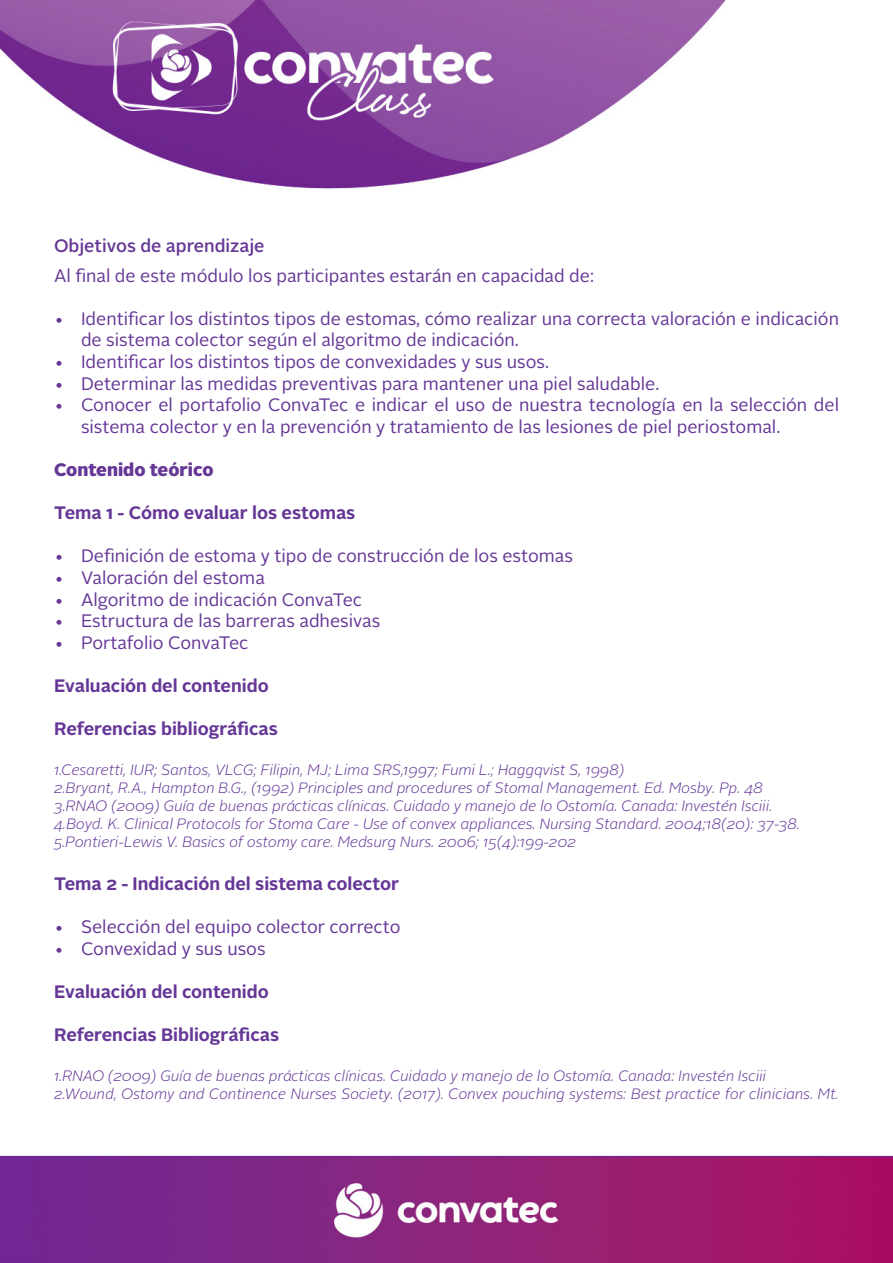
<style>
.page{position:relative;width:893px;height:1263px;background:#fff}
.page>*{position:absolute;margin:0;border:0;box-sizing:border-box;transform-origin:0 0}
.t1{font:18px/21.6px "Alright Sans";color:#653796}
.t2{font:700 18px "Alright Sans";color:#653796}
.t3{font:500 18px "Alright Sans";color:#653796}
.t4{font:900 18px "Alright Sans";color:#653796}
.t5{font:italic 300 15px "Alright Sans";color:#653796}
</style>
<div class="page">
<img style="left:0;top:0;width:893px;height:1263px">
<p class="t3" style="left:54px;top:233px;width:212px">Objetivos de aprendizaje</p>
<p class="t1" style="left:54px;top:265px;width:541px">Al final de este módulo los participantes estarán en capacidad de:</p>
<p class="t1" style="left:81px;top:308px;width:759px;text-indent:-27px">• Identificar los distintos tipos de estomas, cómo realizar una correcta valoración e indicación de sistema colector según el algoritmo de indicación.</p>
<p class="t1" style="left:54px;top:351px;width:497px">• Identificar los distintos tipos de convexidades y sus usos.</p>
<p class="t1" style="left:54px;top:373px;width:607px">• Determinar las medidas preventivas para mantener una piel saludable.</p>
<p class="t1" style="left:81px;top:394px;width:760px;text-indent:-27px">• Conocer el portafolio ConvaTec e indicar el uso de nuestra tecnología en la selección del sistema colector y en la prevención y tratamiento de las lesiones de piel periostomal.</p>
<p class="t4" style="left:54px;top:457px;width:161px">Contenido teórico</p>
<p class="t2" style="left:54px;top:500px;width:303px">Tema 1 - Cómo evaluar los estomas</p>
<p class="t1" style="left:54px;top:546px;width:521px">• Definición de estoma y tipo de construcción de los estomas</p>
<p class="t1" style="left:54px;top:567px;width:212px">• Valoración del estoma</p>
<p class="t1" style="left:54px;top:589px;width:310px">• Algoritmo de indicación ConvaTec</p>
<p class="t1" style="left:54px;top:610px;width:328px">• Estructura de las barreras adhesivas</p>
<p class="t1" style="left:54px;top:632px;width:196px">• Portafolio ConvaTec</p>
<p class="t2" style="left:54px;top:673px;width:216px">Evaluación del contenido</p>
<p class="t2" style="left:54px;top:716px;width:225px">Referencias bibliográficas</p>
<p class="t5" style="left:54px;top:759px;width:572px">1.Cesaretti, IUR; Santos, VLCG; Filipin, MJ; Lima SRS,1997; Fumi L.; Haggqvist S, 1998)</p>
<p class="t5" style="left:54px;top:777px;width:710px">2.Bryant, R.A., Hampton B.G., (1992) Principles and procedures of Stomal Management. Ed. Mosby. Pp. 48</p>
<p class="t5" style="left:54px;top:795px;width:720px">3.RNAO (2009) Guía de buenas prácticas clínicas. Cuidado y manejo de lo Ostomía. Canada: Investén Isciii.</p>
<p class="t5" style="left:54px;top:813px;width:748px">4.Boyd. K. Clinical Protocols for Stoma Care - Use of convex appliances. Nursing Standard. 2004;18(20): 37-38.</p>
<p class="t5" style="left:54px;top:831px;width:524px">5.Pontieri-Lewis V. Basics of ostomy care. Medsurg Nurs. 2006; 15(4):199-202</p>
<p class="t2" style="left:54px;top:871px;width:347px">Tema 2 - Indicación del sistema colector</p>
<p class="t1" style="left:54px;top:916px;width:348px">• Selección del equipo colector correcto</p>
<p class="t1" style="left:54px;top:938px;width:213px">• Convexidad y sus usos</p>
<p class="t2" style="left:54px;top:979px;width:216px">Evaluación del contenido</p>
<p class="t2" style="left:54px;top:1022px;width:227px">Referencias Bibliográficas</p>
<p class="t5" style="left:54px;top:1065px;width:714px">1.RNAO (2009) Guía de buenas prácticas clínicas. Cuidado y manejo de lo Ostomía. Canada: Investén Isciii</p>
<p class="t5" style="left:54px;top:1083px;width:786px">2.Wound, Ostomy and Continence Nurses Society. (2017). Convex pouching systems: Best practice for clinicians. Mt.</p>
</div>
